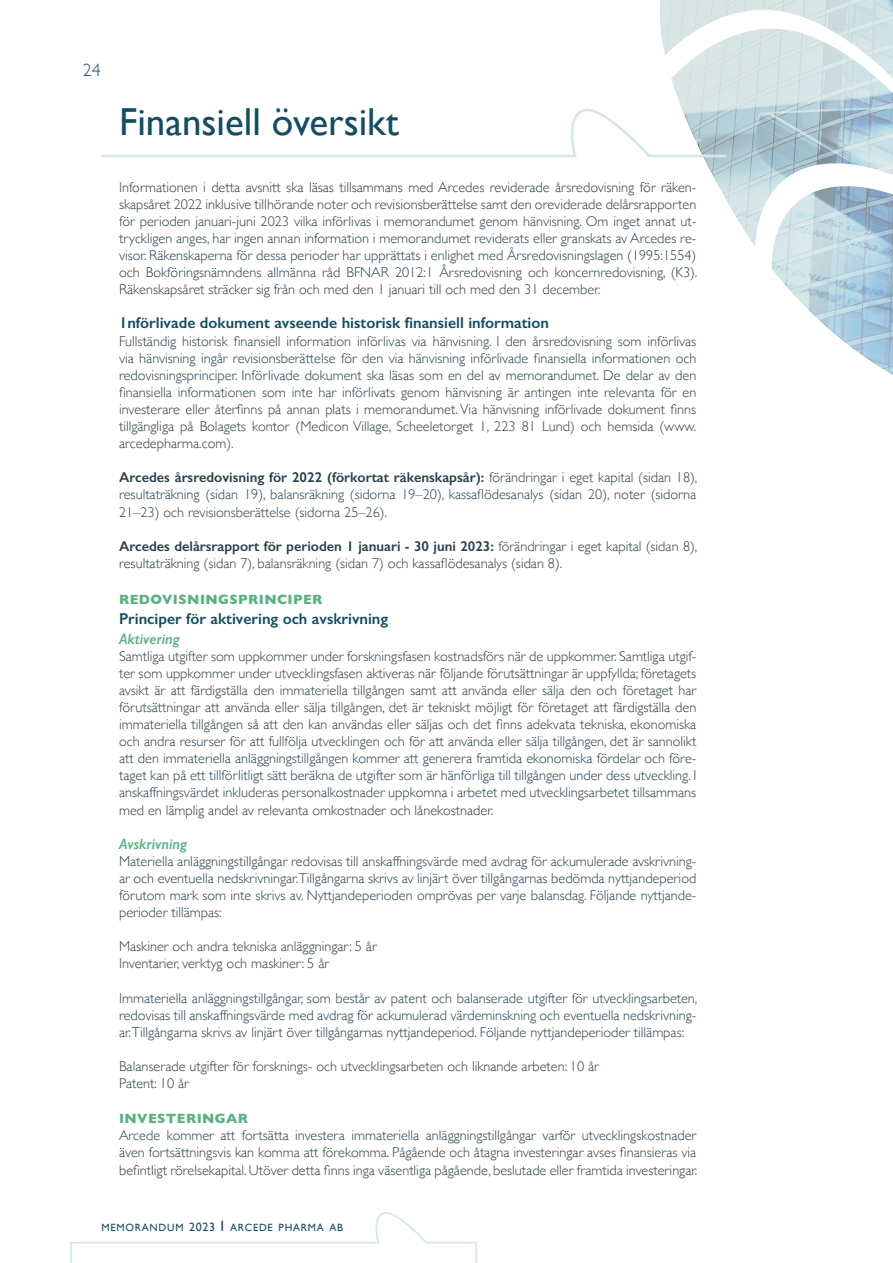
<style>
.page{position:relative;width:893px;height:1263px;background:#fff}
.page>*{position:absolute;margin:0;border:0;box-sizing:border-box;transform-origin:0 0}
.t1{font:39px "Gill Sans";color:#114e65}
.t2{font:300 18px "Gill Sans";color:#114e65}
.t3{font:600 15.75px "Gill Sans";color:#114e65}
.t4{font:italic 600 15px "Gill Sans";color:#54b380}
.t5{font:300 14.25px/17.1px "Gill Sans";color:#28404b;text-align:justify}
.t6{font:700 13.65px "Gill Sans";letter-spacing:.03em;color:#54b380}
.t7{font:10.5px "Gill Sans";letter-spacing:.07em;color:#114e65}
.s1{font-weight:600}
.s2{font-size:12px}
.s3{font-size:15px}
</style>
<div class="page">
<svg style="left:70px;top:1212px;width:407px;height:51px"></svg>
<svg style="left:660px;top:0;width:233px;height:104px"></svg>
<svg style="left:101px;top:104px;width:792px;height:250px"></svg>
<p class="t2" style="left:83px;top:55px;width:20px">24</p>
<h1 class="t1" style="left:119px;top:99px;width:281px">Finansiell översikt</h1>
<p class="t5" style="left:119px;top:178px;width:580px">Informationen i detta avsnitt ska läsas tillsammans med Arcedes reviderade årsredovisning för räken&shy;skapsåret 2022 inklusive tillhörande noter och revisionsberättelse samt den oreviderade delårsrapporten för perioden januari-juni 2023 vilka införlivas i memorandumet genom hänvisning. Om inget annat ut&shy;tryckligen anges, har ingen annan information i memorandumet reviderats eller granskats av Arcedes re&shy;visor. Räkenskaperna för dessa perioder har upprättats i enlighet med Årsredovisningslagen (1995:1554) och Bokföringsnämndens allmänna råd BFNAR 2012:1 Årsredovisning och koncernredovisning, (K3).<br>Räkenskapsåret sträcker sig från och med den 1 januari till och med den 31 december.</p>
<p class="t3" style="left:119px;top:314px;width:431px">1nförlivade dokument avseende historisk finansiell information</p>
<p class="t5" style="left:119px;top:332px;width:579px">Fullständig historisk finansiell information införlivas via hänvisning. I den årsredovisning som införlivas via hänvisning ingår revisionsberättelse för den via hänvisning införlivade finansiella informationen och redovisningsprinciper. Införlivade dokument ska läsas som en del av memorandumet. De delar av den finansiella informationen som inte har införlivats genom hänvisning är antingen inte relevanta för en investerare eller återfinns på annan plats i memorandumet. Via hänvisning införlivade dokument finns tillgängliga på Bolagets kontor (Medicon Village, Scheeletorget 1, 223 81 Lund) och hemsida (www. arcedepharma.com).</p>
<p class="t5" style="left:119px;top:468px;width:580px"><span class="s1">Arcedes årsredovisning för 2022 (förkortat räkenskapsår):</span> förändringar i eget kapital (sidan 18), resultaträkning (sidan 19), balansräkning (sidorna 19–20), kassaflödesanalys (sidan 20), noter (sidorna 21–23) och revisionsberättelse (sidorna 25–26).</p>
<p class="t5" style="left:119px;top:537px;width:580px"><span class="s1">Arcedes delårsrapport för perioden 1 januari - 30 juni 2023:</span> förändringar i eget kapital (sidan 8), resultaträkning (sidan 7), balansräkning (sidan 7) och kassaflödesanalys (sidan 8).</p>
<p class="t6" style="left:119px;top:589px;width:205px">REDOVISNINGSPRINCIPER</p>
<p class="t3" style="left:119px;top:609px;width:271px">Principer för aktivering och avskrivning</p>
<p class="t4" style="left:119px;top:629px;width:62px">Aktivering</p>
<p class="t5" style="left:119px;top:647px;width:579px">Samtliga utgifter som uppkommer under forskningsfasen kostnadsförs när de uppkommer. Samtliga utgif&shy;ter som uppkommer under utvecklingsfasen aktiveras när följande förutsättningar är uppfyllda; företagets avsikt är att färdigställa den immateriella tillgången samt att använda eller sälja den och företaget har förutsättningar att använda eller sälja tillgången, det är tekniskt möjligt för företaget att färdigställa den immateriella tillgången så att den kan användas eller säljas och det finns adekvata tekniska, ekonomiska och andra resurser för att fullfölja utvecklingen och för att använda eller sälja tillgången, det är sannolikt att den immateriella anläggningstillgången kommer att generera framtida ekonomiska fördelar och före&shy;taget kan på ett tillförlitligt sätt beräkna de utgifter som är hänförliga till tillgången under dess utveckling. I anskaffningsvärdet inkluderas personalkostnader uppkomna i arbetet med utvecklingsarbetet tillsammans med en lämplig andel av relevanta omkostnader och lånekostnader.</p>
<p class="t4" style="left:119px;top:834px;width:70px">Avskrivning</p>
<p class="t5" style="left:119px;top:852px;width:579px">Materiella anläggningstillgångar redovisas till anskaffningsvärde med avdrag för ackumulerade avskrivning&shy;ar och eventuella nedskrivningar.Tillgångarna skrivs av linjärt över tillgångarnas bedömda nyttjandeperiod förutom mark som inte skrivs av. Nyttjandeperioden omprövas per varje balansdag. Följande nyttjande&shy;perioder tillämpas:</p>
<p class="t5" style="left:119px;top:937px;width:259px">Maskiner och andra tekniska anläggningar: 5 år<br>Inventarier, verktyg och maskiner: 5 år</p>
<p class="t5" style="left:119px;top:989px;width:580px">Immateriella anläggningstillgångar, som består av patent och balanserade utgifter för utvecklingsarbeten, redovisas till anskaffningsvärde med avdrag för ackumulerad värdeminskning och eventuella nedskrivning&shy;ar.Tillgångarna skrivs av linjärt över tillgångarnas nyttjandeperiod. Följande nyttjandeperioder tillämpas:</p>
<p class="t5" style="left:119px;top:1057px;width:481px">Balanserade utgifter för forsknings- och utvecklingsarbeten och liknande arbeten: 10 år<br>Patent: 10 år</p>
<p class="t6" style="left:119px;top:1108px;width:130px">INVESTERINGAR</p>
<p class="t5" style="left:119px;top:1126px;width:580px">Arcede kommer att fortsätta investera immateriella anläggningstillgångar varför utvecklingskostnader även fortsättningsvis kan komma att förekomma. Pågående och åtagna investeringar avses finansieras via befintligt rörelsekapital. Utöver detta finns inga väsentliga pågående, beslutade eller framtida investeringar.</p>
<p class="t7" style="left:101px;top:1221px;width:243px">MEMORANDUM <span class="s2">2023</span> <span class="s3">I</span> ARCEDE PHARMA AB</p>
</div>
